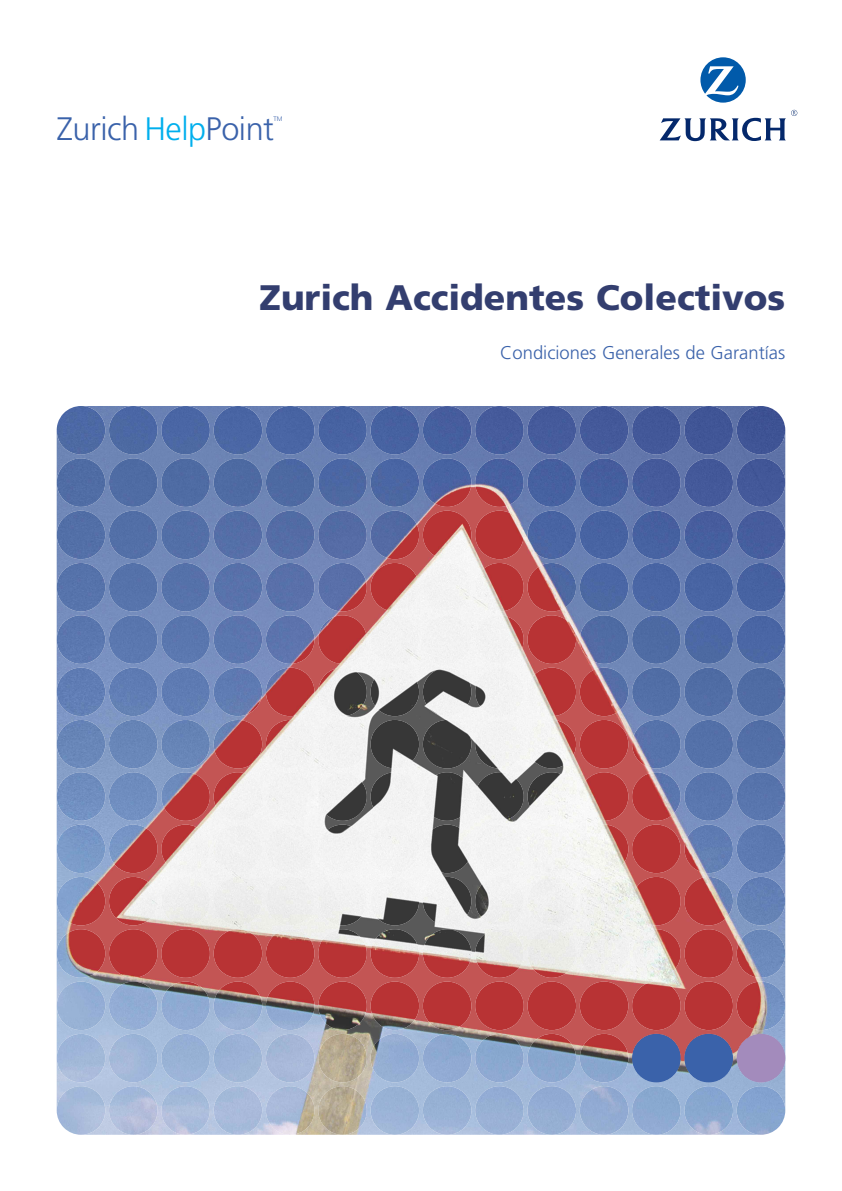
<style>
.page{position:relative;width:842px;height:1191px;background:#fff}
.page>*{position:absolute;margin:0;border:0;box-sizing:border-box;transform-origin:0 0}
.t1{font:900 35.4px "Frutiger";color:#333e6f}
.t2{font:300 32.4px "Frutiger";letter-spacing:-.015em;color:#3a62aa}
.t3{font:300 18.4px "Frutiger";color:#3a62aa}
.t4{font:300 6.4px "Frutiger";color:#3a62aa}
.s1{color:#00afed}
</style>
<div class="page">
<svg style="left:700px;top:57px;width:46px;height:46px"></svg>
<svg style="left:660px;top:110px;width:137px;height:31px"></svg>
<img style="left:57px;top:406px;width:728px;height:728px">
<div style="left:632px;top:1033px;width:49px;height:49px;background:#3a62aa;border-radius:50%"></div>
<div style="left:684px;top:1033px;width:49px;height:49px;background:#3a62aa;border-radius:50%"></div>
<div style="left:737px;top:1033px;width:48px;height:49px;background:#a38bbc;border-radius:50%"></div>
<h2 class="t2" style="left:57px;top:116px;width:219px">Zurich <span class="s1">Help</span>Point</h2>
<p class="t4" style="left:274px;top:116px;width:10px">TM</p>
<h1 class="t1" style="left:259px;top:283px;width:527px">Zurich Accidentes Colectivos</h1>
<p class="t3" style="left:500px;top:345px;width:287px">Condiciones Generales de Garantías</p>
</div>
